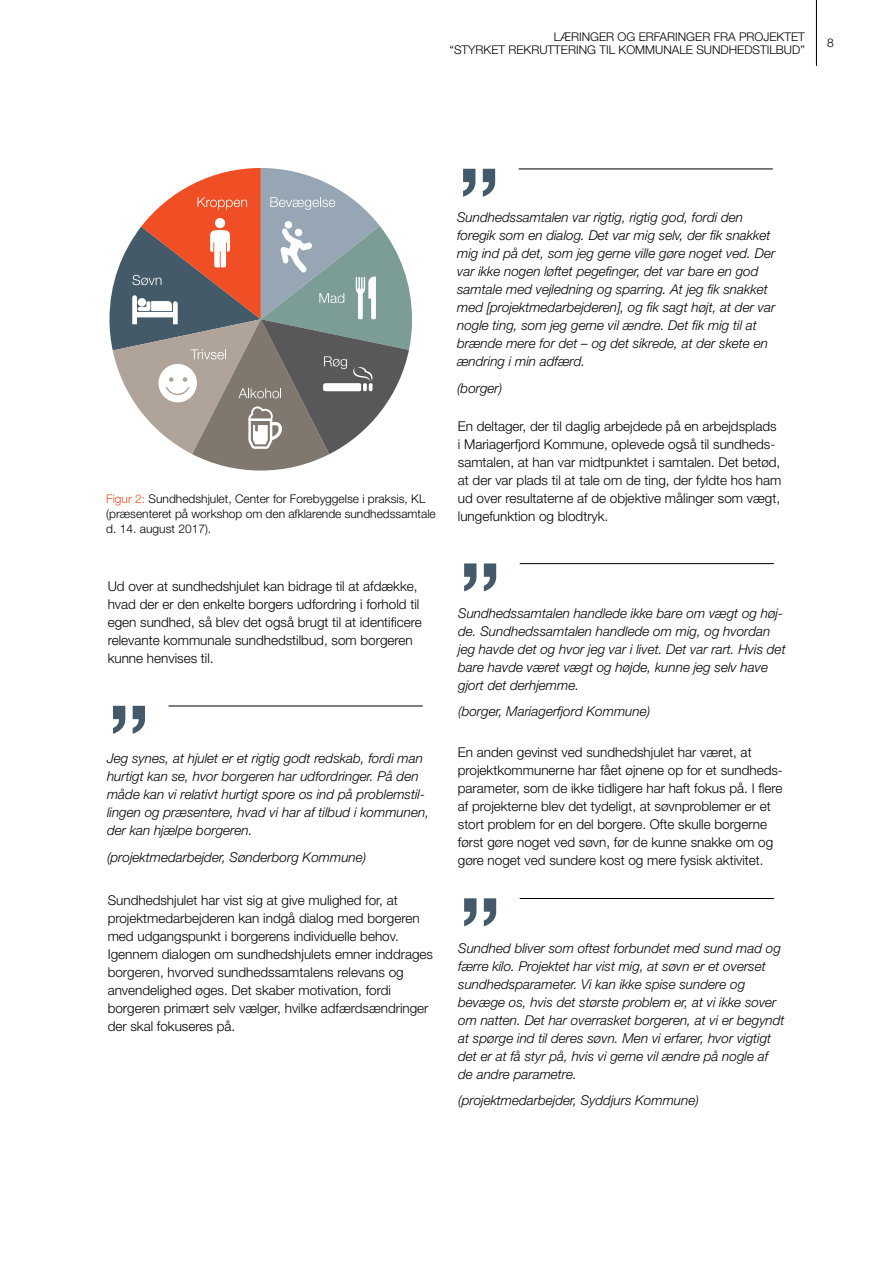
<style>
.page{position:relative;width:893px;height:1263px;background:#fff}
.page>*{position:absolute;margin:0;border:0;box-sizing:border-box;transform-origin:0 0}
.t1{font:500 99px "Helvetica Neue LT Std";color:#445a6a}
.t2{font:italic 300 13.5px/18px "Helvetica Neue LT Std";color:#000}
.t3{font:300 13.5px/18px "Helvetica Neue LT Std";color:#000}
.t4{font:300 12px/15px "Helvetica Neue LT Std";color:#000;text-align:right}
.s1{color:#f04e23}
</style>
<div class="page">
<hr style="left:816px;top:0;width:1px;height:66px;background:#000">
<hr style="left:169px;top:706px;width:254px;height:1px;background:#000">
<hr style="left:519px;top:169px;width:254px;height:1px;background:#000">
<hr style="left:520px;top:563px;width:254px;height:1px;background:#000">
<hr style="left:520px;top:898px;width:254px;height:1px;background:#000">
<svg style="left:109px;top:168px;width:303px;height:302px"></svg>
<p class="t4" style="left:450px;top:29px;width:357px;line-height:13.5px">LÆRINGER OG ERFARINGER FRA PROJEKTET<br>“STYRKET REKRUTTERING TIL KOMMUNALE SUNDHEDSTILBUD”</p>
<p class="t4" style="left:827px;top:35px;width:8px">8</p>
<p class="t4" style="left:106px;top:491px;width:331px;text-align:left"><span class="s1">Figur 2:</span> Sundhedshjulet, Center for Forebyggelse i praksis, KL (præsenteret på workshop om den afklarende sundhedssamtale d. 14. august 2017).</p>
<p class="t3" style="left:108px;top:577px;width:316px">Ud over at sundhedshjulet kan bidrage til at afdække, hvad der er den enkelte borgers udfordring i forhold til egen sundhed, så blev det også brugt til at identificere relevante kommunale sundhedstilbud, som borgeren kunne henvises til.</p>
<h1 class="t1" style="left:107px;top:682px;width:45px">”</h1>
<p class="t2" style="left:107px;top:749px;width:324px">Jeg synes, at hjulet er et rigtig godt redskab, fordi man hurtigt kan se, hvor borgeren har udfordringer. På den måde kan vi relativt hurtigt spore os ind på problemstil&shy;lingen og præsentere, hvad vi har af tilbud i kommunen, der kan hjælpe borgeren.</p>
<p class="t2" style="left:107px;top:847px;width:261px">(projektmedarbejder, Sønderborg Kommune)</p>
<p class="t3" style="left:108px;top:891px;width:327px">Sundhedshjulet har vist sig at give mulighed for, at projektmedarbejderen kan indgå dialog med borgeren med udgangspunkt i borgerens individuelle behov.<br>Igennem dialogen om sundhedshjulets emner inddrages borgeren, hvorved sundhedssamtalens relevans og anvendelighed øges. Det skaber motivation, fordi borgeren primært selv vælger, hvilke adfærdsændringer der skal fokuseres på.</p>
<h1 class="t1" style="left:457px;top:145px;width:45px">”</h1>
<p class="t2" style="left:457px;top:208px;width:320px">Sundhedssamtalen var rigtig, rigtig god, fordi den foregik som en dialog. Det var mig selv, der fik snakket mig ind på det, som jeg gerne ville gøre noget ved. Der var ikke nogen løftet pegefinger, det var bare en god samtale med vejledning og sparring. At jeg fik snakket med [projektmedarbejderen], og fik sagt højt, at der var nogle ting, som jeg gerne vil ændre. Det fik mig til at brænde mere for det – og det sikrede, at der skete en ændring i min adfærd.</p>
<p class="t2" style="left:457px;top:379px;width:47px">(borger)</p>
<p class="t3" style="left:458px;top:416px;width:325px">En deltager, der til daglig arbejdede på en arbejdsplads i Mariagerfjord Kommune, oplevede også til sundheds&shy;samtalen, at han var midtpunktet i samtalen. Det betød, at der var plads til at tale om de ting, der fyldte hos ham ud over resultaterne af de objektive målinger som vægt, lungefunktion og blodtryk.</p>
<h1 class="t1" style="left:458px;top:540px;width:45px">”</h1>
<p class="t2" style="left:458px;top:604px;width:329px">Sundhedssamtalen handlede ikke bare om vægt og høj&shy;de. Sundhedssamtalen handlede om mig, og hvordan jeg havde det og hvor jeg var i livet. Det var rart. Hvis det bare havde været vægt og højde, kunne jeg selv have gjort det derhjemme.</p>
<p class="t2" style="left:458px;top:702px;width:194px">(borger, Mariagerfjord Kommune)</p>
<p class="t3" style="left:458px;top:743px;width:327px">En anden gevinst ved sundhedshjulet har været, at projektkommunerne har fået øjnene op for et sundheds&shy;parameter, som de ikke tidligere har haft fokus på. I flere af projekterne blev det tydeligt, at søvnproblemer er et stort problem for en del borgere. Ofte skulle borgerne først gøre noget ved søvn, før de kunne snakke om og gøre noget ved sundere kost og mere fysisk aktivitet.</p>
<h1 class="t1" style="left:458px;top:875px;width:45px">”</h1>
<p class="t2" style="left:458px;top:939px;width:328px">Sundhed bliver som oftest forbundet med sund mad og færre kilo. Projektet har vist mig, at søvn er et overset sundhedsparameter. Vi kan ikke spise sundere og bevæge os, hvis det største problem er, at vi ikke sover om natten. Det har overrasket borgeren, at vi er begyndt at spørge ind til deres søvn. Men vi erfarer, hvor vigtigt det er at få styr på, hvis vi gerne vil ændre på nogle af de andre parametre.</p>
<p class="t2" style="left:458px;top:1091px;width:242px">(projektmedarbejder, Syddjurs Kommune)</p>
</div>
